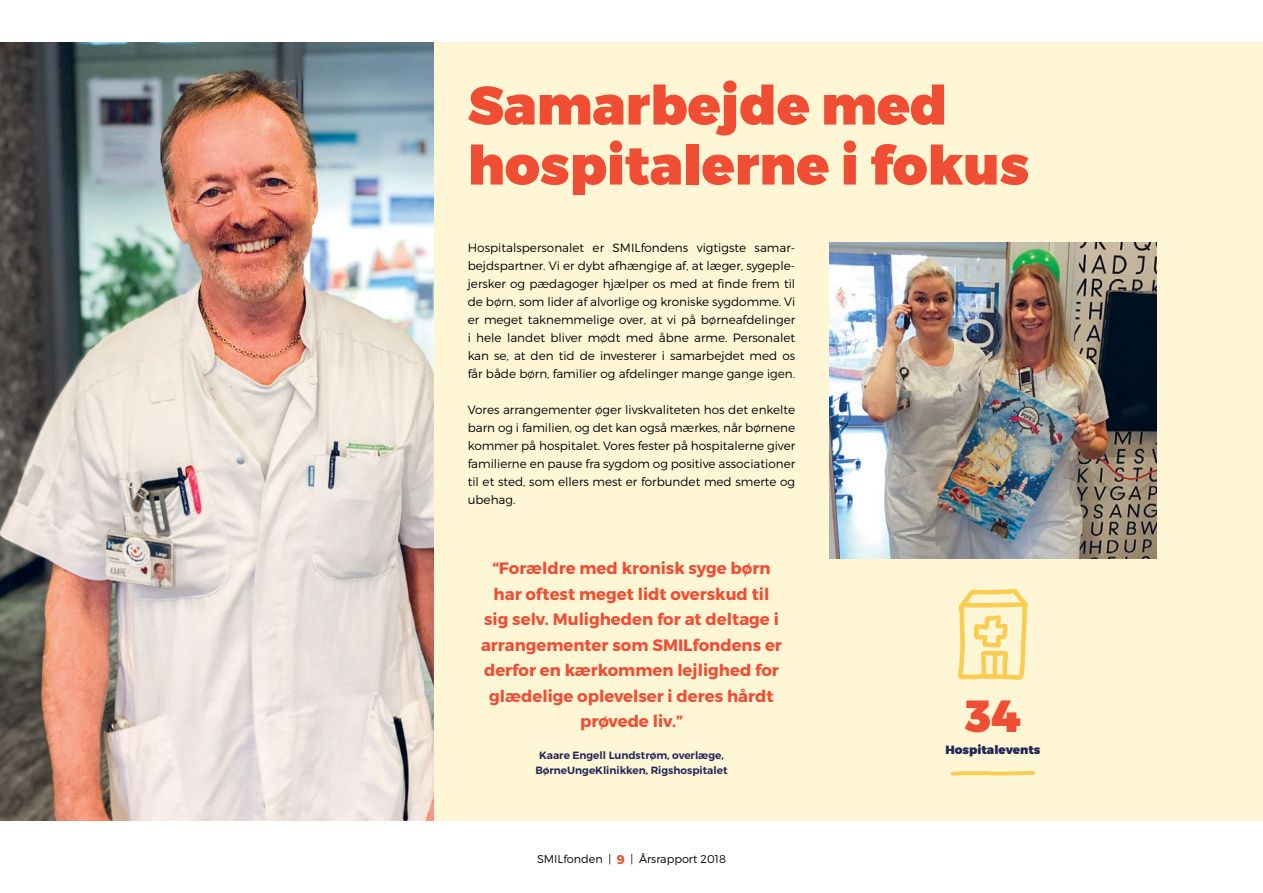
<style>
.page{position:relative;width:1263px;height:893px;background:#fff}
.page>*{position:absolute;margin:0;border:0;box-sizing:border-box;transform-origin:0 0}
.t1{font:900 54px/60px "Montserrat";color:#f04e34}
.t2{font:900 45px "Montserrat";color:#f04e34}
.t3{font:700 16.5px/25.5px "Montserrat";color:#f04e34;text-align:center}
.t4{font:300 12px/18px "Montserrat";color:#000;text-align:justify}
.t5{font:900 12px "Montserrat";color:#23275a}
.t6{font:300 11.25px "Montserrat";color:#000}
.t7{font:600 10.5px/15px "Montserrat";color:#23275a;text-align:center}
.s1{font-weight:700;font-size:12.75px;color:#f04e34}
</style>
<div class="page">
<div style="left:0;top:43px;width:1263px;height:778px;background:#fff6d6"></div>
<img style="left:0;top:43px;width:434px;height:778px">
<svg style="left:950px;top:771px;width:86px;height:5px"></svg>
<svg style="left:958px;top:588px;width:70px;height:92px"></svg>
<img style="left:829px;top:242px;width:328px;height:316px">
<h1 class="t1" style="left:468px;top:77px;width:563px">Samarbejde med hospitalerne i fokus</h1>
<p class="t4" style="left:468px;top:239px;width:329px">Hospitalspersonalet er SMILfondens vigtigste samar&shy;bejdspartner. Vi er dybt afhængige af, at læger, sygeple&shy;jersker og pædagoger hjælper os med at finde frem til de børn, som lider af alvorlige og kroniske sygdomme. Vi er meget taknemmelige over, at vi på børneafdelinger i hele landet bliver mødt med åbne arme. Personalet kan se, at den tid de investerer i samarbejdet med os får både børn, familier og afdelinger mange gange igen.</p>
<p class="t4" style="left:468px;top:401px;width:329px">Vores arrangementer øger livskvaliteten hos det enkelte barn og i familien, og det kan også mærkes, når børnene kommer på hospitalet. Vores fester på hospitalerne giver familierne en pause fra sygdom og positive associationer til et sted, som ellers mest er forbundet med smerte og ubehag.</p>
<h3 class="t3" style="left:481px;top:556px;width:302px">“Forældre med kronisk syge børn har oftest meget lidt overskud til sig selv. Muligheden for at deltage i arrangementer som SMILfondens er derfor en kærkommen lejlighed for glædelige oplevelser i deres hårdt prøvede liv.”</h3>
<p class="t7" style="left:535px;top:748px;width:194px">Kaare Engell Lundstrøm, overlæge,<br>BørneUngeKlinikken, Rigshospitalet</p>
<p class="t6" style="left:537px;top:852px;width:190px">SMILfonden | <span class="s1">9</span> | Årsrapport 2018</p>
<h2 class="t2" style="left:965px;top:688px;width:57px">34</h2>
<p class="t5" style="left:945px;top:742px;width:97px">Hospitalevents</p>
</div>
